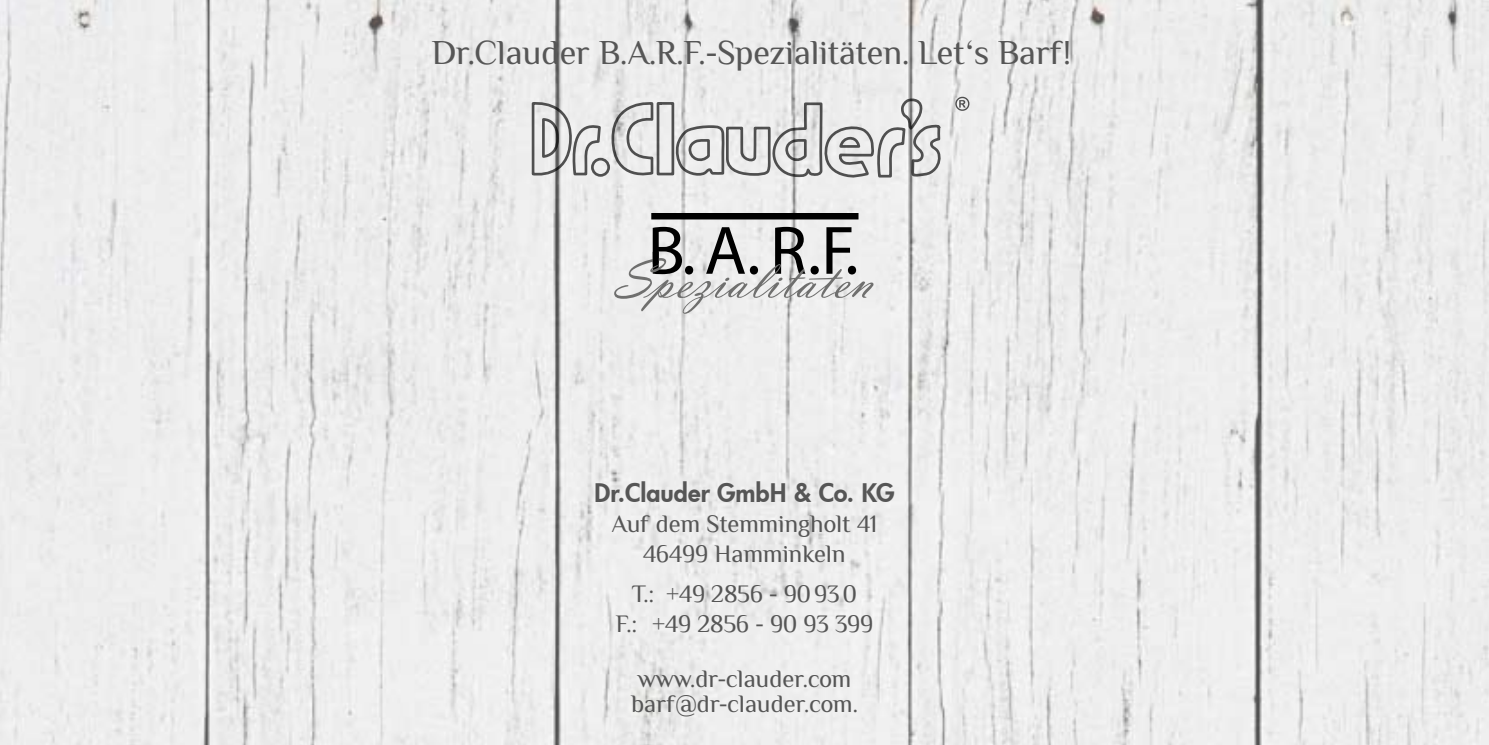
<style>
.page{position:relative;width:1489px;height:745px;background:#fff}
.page>*{position:absolute;margin:0;border:0;box-sizing:border-box;transform-origin:0 0}
.t1{font:34.75px "Philosopher";color:#565656}
.t2{font:25px/30px "Philosopher";color:#565656;text-align:center}
.t3{font:800 25px "Futura";color:#565656}
</style>
<div class="page">
<img style="left:0;top:0;width:1488px;height:744px">
<div style="left:591px;top:158px;width:19px;height:19px;border:3px solid #565656;border-radius:50%"></div>
<svg style="left:530px;top:99px;width:72px;height:83px"></svg>
<svg style="left:610px;top:96px;width:333px;height:87px"></svg>
<svg style="left:955px;top:97px;width:14px;height:14px"></svg>
<div style="left:651px;top:213px;width:207px;height:6px;background:#000"></div>
<svg style="left:614px;top:227px;width:259px;height:86px"></svg>
<h1 class="t1" style="left:432px;top:34px;width:641px">Dr.Clauder B.A.R.F.-Spezialitäten. Let‘s Barf!</h1>
<p class="t3" style="left:594px;top:475px;width:301px">Dr.Clauder GmbH &amp; Co. KG</p>
<p class="t2" style="left:611px;top:508px;width:267px">Auf dem Stemmingholt 41<br>46499 Hamminkeln</p>
<p class="t2" style="left:616px;top:578px;width:259px">T.: +49 2856 - 90930<br>F.: +49 2856 - 90 93 399</p>
<p class="t2" style="left:631px;top:665px;width:228px;line-height:25px;text-align:left">www.dr-clauder.com barf@dr-clauder.com.</p>
</div>
